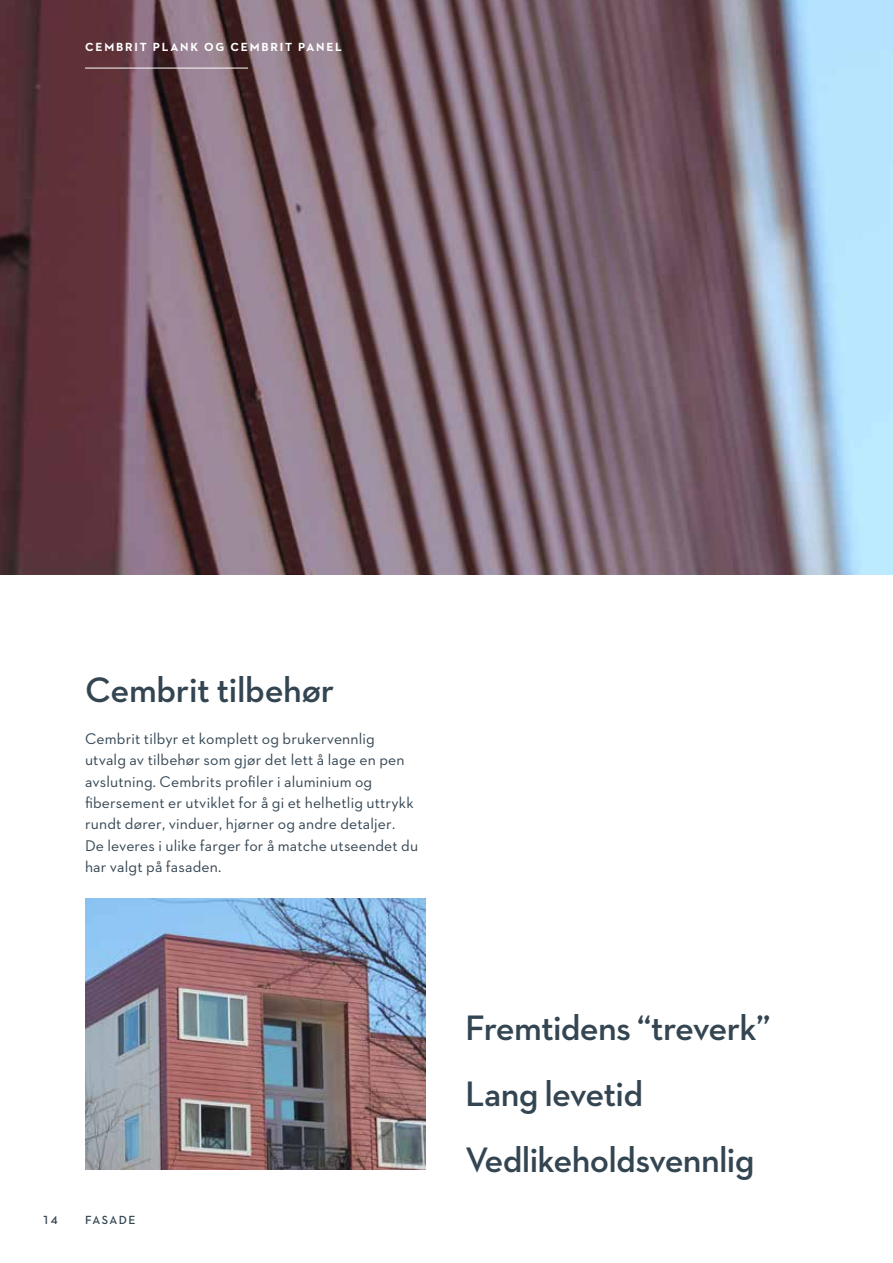
<style>
.page{position:relative;width:893px;height:1263px;background:#fff}
.page>*{position:absolute;margin:0;border:0;box-sizing:border-box;transform-origin:0 0}
.t1{font:600 36px/66px "Neutraface 2 Text";letter-spacing:-.02em;color:#344552}
.t2{font:15.75px/21.3px "Neutraface 2 Text";letter-spacing:.01em;color:#344552}
.t3{font:700 12px "Neutraface 2 Text";letter-spacing:.15em;color:#fff}
.t4{font:600 12px "Neutraface 2 Text";letter-spacing:.12em;color:#344552}
</style>
<div class="page">
<img style="left:0;top:0;width:893px;height:574px">
<hr style="left:85px;top:68px;width:163px;height:1px;background:#fff">
<img style="left:85px;top:899px;width:340px;height:270px">
<p class="t3" style="left:85px;top:39px;width:258px">CEMBRIT PLANK OG CEMBRIT PANEL</p>
<h1 class="t1" style="left:85px;top:656px;width:251px">Cembrit tilbehør</h1>
<p class="t2" style="left:85px;top:728px;width:335px">Cembrit tilbyr et komplett og brukervennlig utvalg av tilbehør som gjør det lett å lage en pen avslutning. Cembrits profiler i aluminium og fibersement er utviklet for å gi et helhetlig uttrykk rundt dører, vinduer, hjørner og andre detaljer.<br>De leveres i ulike farger for å matche utseendet du har valgt på fasaden.</p>
<p class="t4" style="left:43px;top:1213px;width:17px">14</p>
<p class="t4" style="left:85px;top:1213px;width:52px">FASADE</p>
<h1 class="t1" style="left:465px;top:994px;width:307px">Fremtidens “treverk”<br>Lang levetid<br>Vedlikeholdsvennlig</h1>
</div>
